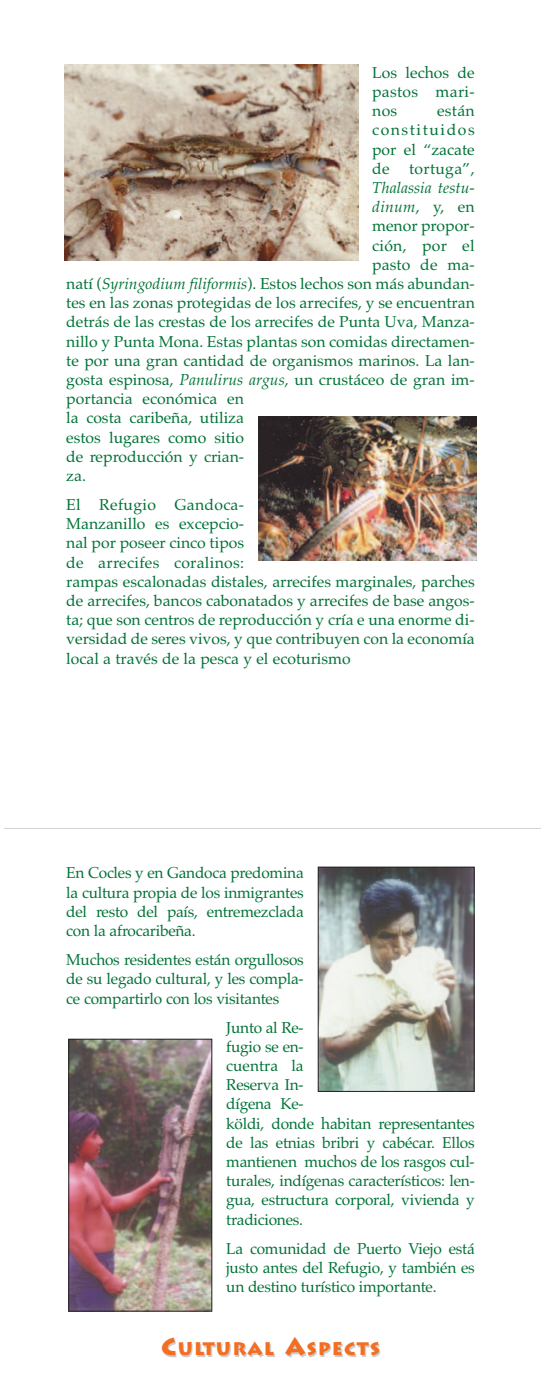
<style>
.page{position:relative;width:541px;height:1386px;background:#fff}
.page>*{position:absolute;margin:0;border:0;box-sizing:border-box;transform-origin:0 0}
.t1{font:900 18.38px "Liddie";letter-spacing:.065em;color:#f36e21}
.t2{font:15.75px/19.2px "Palatino";color:#007236;text-align:justify}
.t3{font:italic 15.75px "Palatino";color:#007236}
.t4{font:15.75px "Palatino";letter-spacing:.02em;color:#007236}
.s1{font-style:normal}
.s2{font-style:italic}
.s3{font-size:24.5px}
.s4{font-size:24.5px;color:#ccc}
</style>
<div class="page">
<img style="left:70px;top:1041px;width:140px;height:269px">
<div style="left:68px;top:1039px;width:144px;height:273px;border:1px solid #231f20"></div>
<img style="left:320px;top:869px;width:152px;height:221px">
<div style="left:318px;top:867px;width:156px;height:225px;border:1px solid #231f20"></div>
<img style="left:64px;top:64px;width:294px;height:197px">
<img style="left:258px;top:417px;width:218px;height:143px">
<hr style="left:4px;top:828px;width:537px;height:1px;background:#d1d2d4">
<p class="t2" style="left:372px;top:63px;width:104px">Los lechos de pastos mari&shy;nos</p>
<p class="t2" style="left:372px;top:101px;width:104px;text-indent:65px">están constituidos por el “zacate de tortuga”,</p>
<p class="t3" style="left:372px;top:178px;width:104px">Thalassia testu-</p>
<p class="t3" style="left:372px;top:198px;width:104px">dinum<span class="s1">, y, en</span></p>
<p class="t2" style="left:372px;top:216px;width:104px">menor propor-</p>
<p class="t4" style="left:372px;top:236px;width:104px">ción, por el</p>
<p class="t2" style="left:372px;top:255px;width:104px">pasto de ma-</p>
<p class="t2" style="left:66px;top:274px;width:410px">natí (<span class="s2">Syringodium filiformis</span>). Estos lechos son más abundan-</p>
<p class="t2" style="left:66px;top:293px;width:410px">tes en las zonas protegidas de los arrecifes, y se encuentran</p>
<p class="t2" style="left:66px;top:312px;width:410px">detrás de las crestas de los arrecifes de Punta Uva, Manza-</p>
<p class="t2" style="left:66px;top:332px;width:410px">nillo y Punta Mona. Estas plantas son comidas directamen-</p>
<p class="t2" style="left:66px;top:351px;width:410px">te por una gran cantidad de organismos marinos. La lan-</p>
<p class="t2" style="left:66px;top:370px;width:410px">gosta espinosa, <span class="s2">Panulirus argus</span>, un crustáceo de gran im-</p>
<p class="t2" style="left:66px;top:389px;width:179px">portancia económica en</p>
<p class="t2" style="left:66px;top:408px;width:179px">la costa caribeña, utiliza</p>
<p class="t2" style="left:66px;top:428px;width:179px">estos lugares como sitio</p>
<p class="t2" style="left:66px;top:447px;width:179px">de reproducción y crian-</p>
<p class="t2" style="left:66px;top:466px;width:21px">za.</p>
<p class="t2" style="left:66px;top:495px;width:410px;text-align:left">El Refugio Gandoca-<br>Manzanillo es excepcio-<br>nal por poseer cinco tipos<br>de arrecifes coralinos:<br>rampas escalonadas distales, arrecifes marginales, parches de arrecifes, bancos cabonatados y arrecifes de base angos&shy;ta; que son centros de reproducción y cría e una enorme di&shy;versidad de seres vivos, y que contribuyen con la economía local a través de la pesca y el ecoturismo</p>
<p class="t2" style="left:66px;top:863px;width:239px">En Cocles y en Gandoca predomina la cultura propia de los inmigrantes del resto del país, entremezclada con la afrocaribeña.</p>
<p class="t2" style="left:66px;top:950px;width:239px">Muchos residentes están orgullosos de su legado cultural, y les compla&shy;ce compartirlo con los visitantes</p>
<p class="t2" style="left:226px;top:1018px;width:250px;text-align:left">Junto al Re-<br>fugio se en-<br>cuentra la<br>Reserva In-<br>dígena Ke-<br>köldi, donde habitan representantes de las etnias bribri y cabécar. Ellos mantienen muchos de los rasgos cul&shy;turales, indígenas característicos: len&shy;gua, estructura corporal, vivienda y tradiciones.</p>
<p class="t2" style="left:226px;top:1239px;width:250px">La comunidad de Puerto Viejo está justo antes del Refugio, y también es un destino turístico importante.</p>
<p class="t1" style="left:161px;top:1338px;width:220px"><span class="s3">C</span>ULTURAL <span class="s4">A</span>SPECTS</p>
</div>
